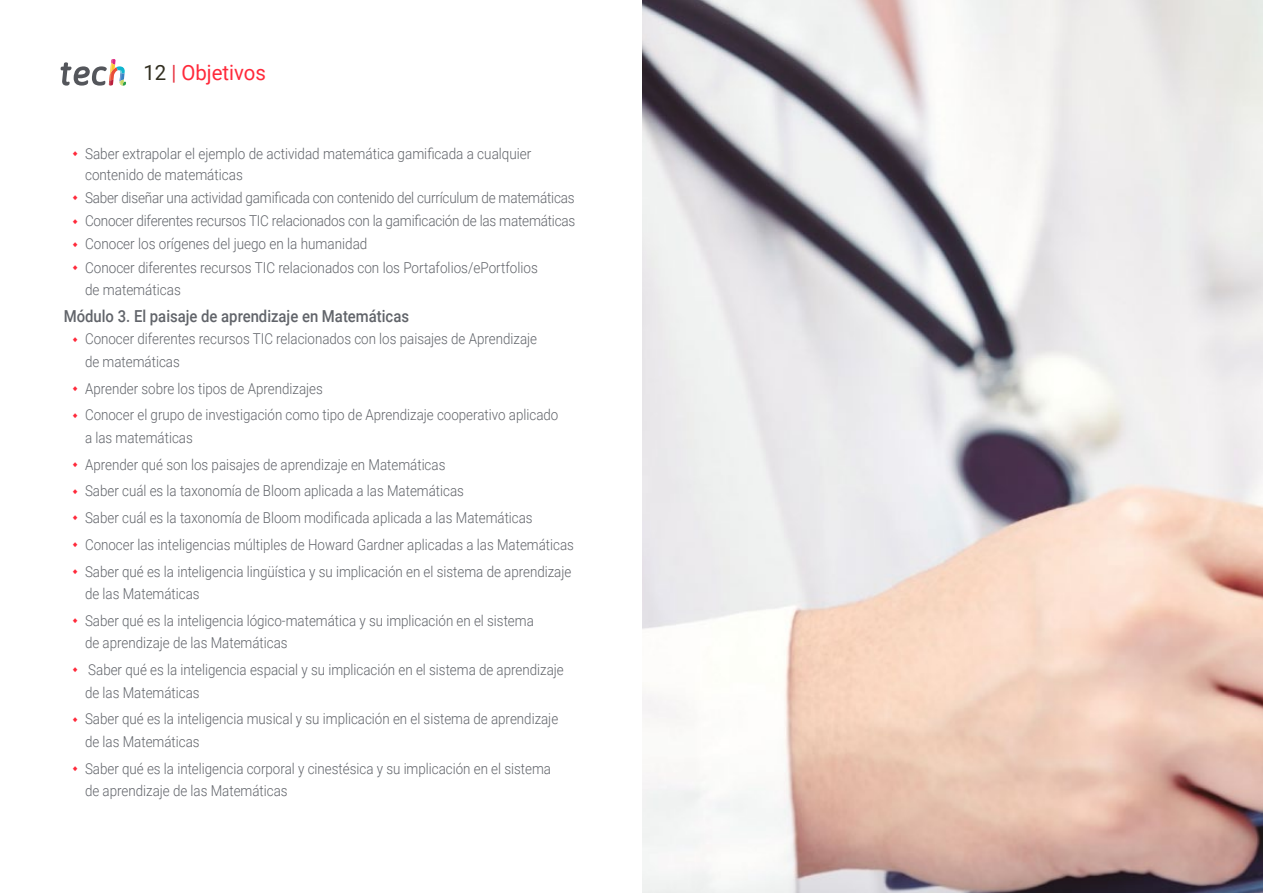
<style>
.page{position:relative;width:1263px;height:893px;background:#fff}
.page>*{position:absolute;margin:0;border:0;box-sizing:border-box;transform-origin:0 0}
.t1{font:21px "Roboto";color:#ff293a}
.t2{font:500 16.5px "Roboto";color:#61646a;scale:.9 1}
.t3{font:300 15px/26.7px "Roboto";color:#61646a;scale:.89 1}
.t4{font:300 15px/23px "Roboto";color:#61646a;scale:.9 1}
.s1{color:#312e20}
.s2{color:#e73441}
</style>
<div class="page">
<svg style="left:61px;top:59px;width:65px;height:27px"></svg>
<img style="left:642px;top:0;width:621px;height:893px">
<h1 class="t1" style="left:144px;top:57px;width:124px"><span class="s1">12</span> <span class="s2">|</span> Objetivos</h1>
<p class="t4" style="left:85px;top:143px;width:497px;line-height:21px">Saber extrapolar el ejemplo de actividad matemática gamificada a cualquier contenido de matemáticas</p>
<p class="t4" style="left:85px;top:186px;width:546px">Saber diseñar una actividad gamificada con contenido del currículum de matemáticas Conocer diferentes recursos TIC relacionados con la gamificación de las matemáticas Conocer los orígenes del juego en la humanidad<br>Conocer diferentes recursos TIC relacionados con los Portafolios/ePortfolios<br>de matemáticas</p>
<p class="t2" style="left:64px;top:304px;width:385px">Módulo 3. El paisaje de aprendizaje en Matemáticas</p>
<p class="t3" style="left:85px;top:327px;width:509px;line-height:22.5px">Conocer diferentes recursos TIC relacionados con los paisajes de Aprendizaje de matemáticas</p>
<p class="t3" style="left:85px;top:374px;width:533px">Aprender sobre los tipos de Aprendizajes<br>Conocer el grupo de investigación como tipo de Aprendizaje cooperativo aplicado</p>
<p class="t3" style="left:85px;top:424px;width:551px">a las matemáticas<br>Aprender qué son los paisajes de aprendizaje en Matemáticas<br>Saber cuál es la taxonomía de Bloom aplicada a las Matemáticas<br>Saber cuál es la taxonomía de Bloom modificada aplicada a las Matemáticas Conocer las inteligencias múltiples de Howard Gardner aplicadas a las Matemáticas Saber qué es la inteligencia lingüística y su implicación en el sistema de aprendizaje</p>
<p class="t3" style="left:85px;top:580px;width:506px">de las Matemáticas<br>Saber qué es la inteligencia lógico-matemática y su implicación en el sistema</p>
<p class="t3" style="left:85px;top:629px;width:539px">de aprendizaje de las Matemáticas<br>Saber qué es la inteligencia espacial y su implicación en el sistema de aprendizaje</p>
<p class="t3" style="left:85px;top:678px;width:533px">de las Matemáticas<br>Saber qué es la inteligencia musical y su implicación en el sistema de aprendizaje</p>
<p class="t3" style="left:85px;top:728px;width:525px">de las Matemáticas<br>Saber qué es la inteligencia corporal y cinestésica y su implicación en el sistema</p>
<p class="t3" style="left:85px;top:777px;width:229px">de aprendizaje de las Matemáticas</p>
</div>
